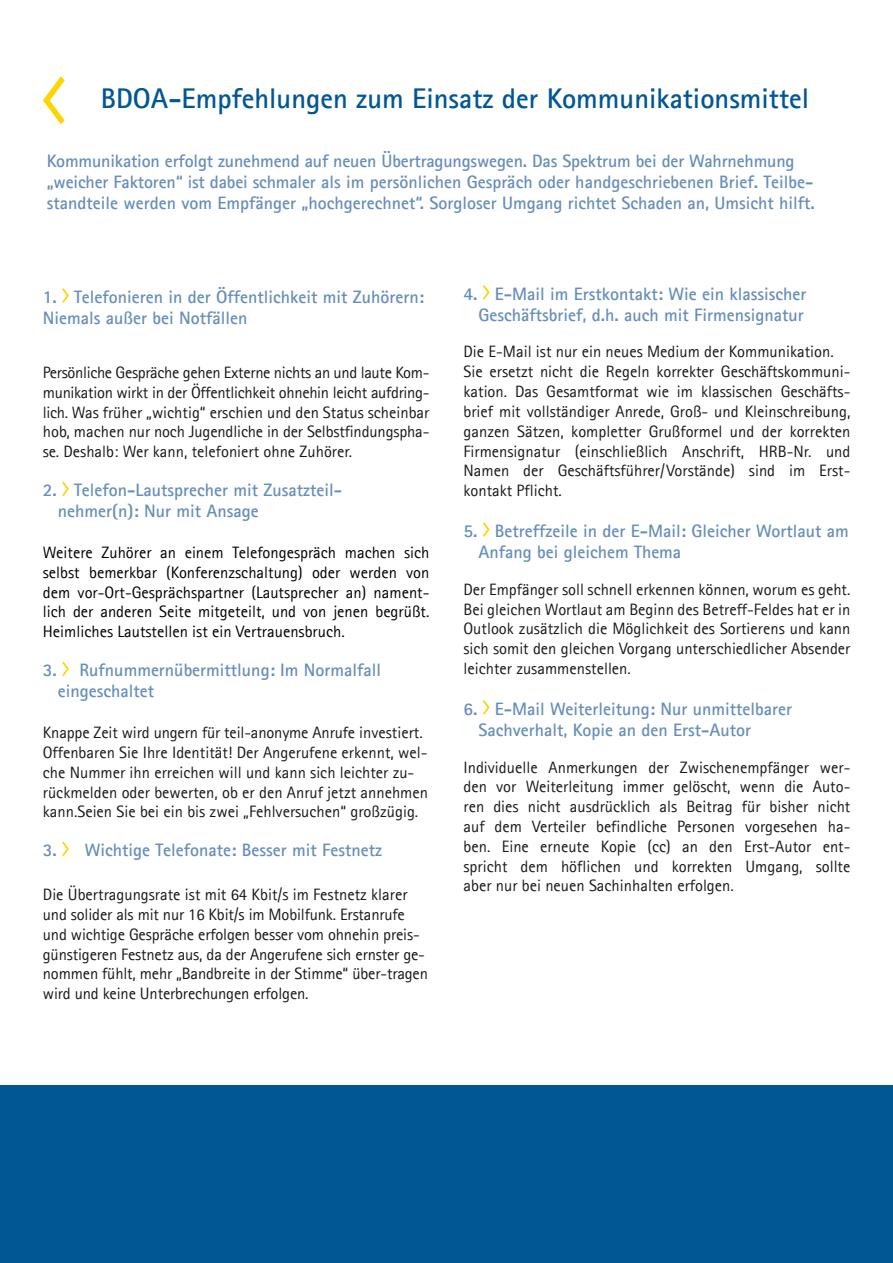
<style>
.page{position:relative;width:893px;height:1263px;background:#fff}
.page>*{position:absolute;margin:0;border:0;box-sizing:border-box;transform-origin:0 0}
.t1{font:700 28.5px "Agfa Rotis Sans Serif";color:#005794}
.t2{font:700 18px/21px "Agfa Rotis Sans Serif";color:#678eba}
.t3{font:16.5px/19.8px "Agfa Rotis Sans Serif";color:#1a171c;text-align:justify}
.t4{font:16.5px/19.8px "Agfa Rotis Sans Serif";color:#000;text-align:justify}
</style>
<div class="page">
<svg style="left:43px;top:76px;width:22px;height:48px"></svg>
<div style="left:0;top:1085px;width:893px;height:178px;background:#005794"></div>
<svg style="left:62px;top:288px;width:7px;height:15px"></svg>
<svg style="left:62px;top:481px;width:7px;height:15px"></svg>
<svg style="left:62px;top:661px;width:7px;height:15px"></svg>
<svg style="left:62px;top:841px;width:7px;height:15px"></svg>
<svg style="left:483px;top:285px;width:7px;height:15px"></svg>
<svg style="left:483px;top:522px;width:7px;height:15px"></svg>
<svg style="left:483px;top:700px;width:7px;height:15px"></svg>
<h1 class="t1" style="left:101px;top:80px;width:710px">BDOA-Empfehlungen zum Einsatz der Kommunikationsmittel</h1>
<p class="t2" style="left:47px;top:150px;width:769px">Kommunikation erfolgt zunehmend auf neuen Übertragungswegen. Das Spektrum bei der Wahrnehmung „weicher Faktoren“ ist dabei schmaler als im persönlichen Gespräch oder handgeschriebenen Brief. Teilbe&shy;standteile werden vom Empfänger „hochgerechnet“. Sorgloser Umgang richtet Schaden an, Umsicht hilft.</p>
<p class="t2" style="left:43px;top:286px;width:383px">1. Telefonieren in der Öffentlichkeit mit Zuhörern:<br>Niemals außer bei Notfällen</p>
<p class="t3" style="left:43px;top:362px;width:388px">Persönliche Gespräche gehen Externe nichts an und laute Kom&shy;munikation wirkt in der Öffentlichkeit ohnehin leicht aufdring&shy;lich. Was früher „wichtig“ erschien und den Status scheinbar hob, machen nur noch Jugendliche in der Selbstfindungspha&shy;se. Deshalb: Wer kann, telefoniert ohne Zuhörer.</p>
<p class="t2" style="left:58px;top:479px;width:286px;text-indent:-15px">2. Telefon-Lautsprecher mit Zusatzteil&shy;nehmer(n): Nur mit Ansage</p>
<p class="t4" style="left:43px;top:542px;width:388px">Weitere Zuhörer an einem Telefongespräch machen sich selbst bemerkbar (Konferenzschaltung) oder werden von dem vor-Ort-Gesprächspartner (Lautsprecher an) nament&shy;lich der anderen Seite mitgeteilt, und von jenen begrüßt.<br>Heimliches Lautstellen ist ein Vertrauensbruch.</p>
<p class="t2" style="left:58px;top:659px;width:325px;text-indent:-15px">3. Rufnummernübermittlung: Im Normalfall eingeschaltet</p>
<p class="t3" style="left:43px;top:722px;width:387px;text-align:left">Knappe Zeit wird ungern für teil-anonyme Anrufe investiert.<br>Offenbaren Sie Ihre Identität! Der Angerufene erkennt, wel&shy;che Nummer ihn erreichen will und kann sich leichter zu&shy;rückmelden oder bewerten, ob er den Anruf jetzt annehmen kann.Seien Sie bei ein bis zwei „Fehlversuchen“ großzügig.</p>
<p class="t2" style="left:43px;top:839px;width:341px">3. Wichtige Telefonate: Besser mit Festnetz</p>
<p class="t3" style="left:43px;top:884px;width:387px;text-align:left">Die Übertragungsrate ist mit 64 Kbit/s im Festnetz klarer und solider als mit nur 16 Kbit/s im Mobilfunk. Erstanrufe und wichtige Gespräche erfolgen besser vom ohnehin preis&shy;günstigeren Festnetz aus, da der Angerufene sich ernster ge&shy;nommen fühlt, mehr „Bandbreite in der Stimme“ über-tragen wird und keine Unterbrechungen erfolgen.</p>
<p class="t2" style="left:463px;top:283px;width:344px;text-align:right">4. E-Mail im Erstkontakt: Wie ein klassischer<br>Geschäftsbrief, d.h. auch mit Firmensignatur</p>
<p class="t3" style="left:463px;top:342px;width:388px;text-align:left">Die E-Mail ist nur ein neues Medium der Kommunikation.<br>Sie ersetzt nicht die Regeln korrekter Geschäftskommuni&shy;kation. Das Gesamtformat wie im klassischen Geschäfts&shy;brief mit vollständiger Anrede, Groß- und Kleinschreibung, ganzen Sätzen, kompletter Grußformel und der korrekten Firmensignatur (einschließlich Anschrift, HRB-Nr. und Namen der Geschäftsführer/Vorstände) sind im Erst&shy;kontakt Pflicht.</p>
<p class="t2" style="left:478px;top:520px;width:372px;text-indent:-15px">5. Betreffzeile in der E-Mail: Gleicher Wortlaut am<br>Anfang bei gleichem Thema</p>
<p class="t3" style="left:463px;top:579px;width:388px">Der Empfänger soll schnell erkennen können, worum es geht.<br>Bei gleichen Wortlaut am Beginn des Betreff-Feldes hat er in Outlook zusätzlich die Möglichkeit des Sortierens und kann sich somit den gleichen Vorgang unterschiedlicher Absender leichter zusammenstellen.</p>
<p class="t2" style="left:478px;top:698px;width:315px;text-indent:-15px">6. E-Mail Weiterleitung: Nur unmittelbarer<br>Sachverhalt, Kopie an den Erst-Autor</p>
<p class="t3" style="left:463px;top:757px;width:388px">Individuelle Anmerkungen der Zwischenempfänger wer&shy;den vor Weiterleitung immer gelöscht, wenn die Auto&shy;ren dies nicht ausdrücklich als Beitrag für bisher nicht auf dem Verteiler befindliche Personen vorgesehen ha&shy;ben. Eine erneute Kopie (cc) an den Erst-Autor ent&shy;spricht dem höflichen und korrekten Umgang, sollte aber nur bei neuen Sachinhalten erfolgen.</p>
</div>
